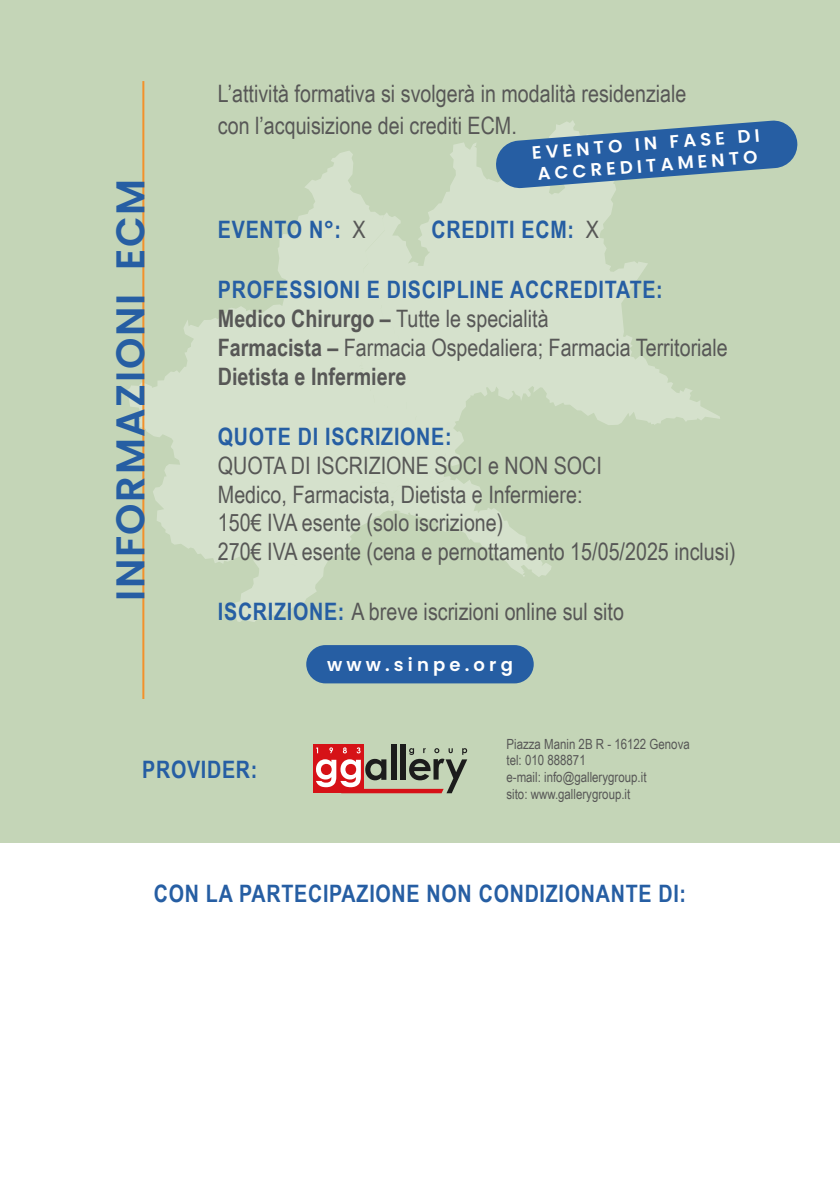
<style>
.page{position:relative;width:840px;height:1191px;background:#fff}
.page>*{position:absolute;margin:0;border:0;box-sizing:border-box;transform-origin:0 0}
.t1{font:600 40px "Poppins";letter-spacing:.04em;color:#265ea3}
.t2{font:24px/28.8px "Arial Narrow";color:#575756}
.t3{font:700 24px "Arial Narrow";letter-spacing:.03em;color:#265ea3}
.t4{font:600 18px/21.6px "Poppins";letter-spacing:.23em;color:#fff}
.t5{font:14px/16.8px "Arial Narrow";color:#575756}
.s1{font-weight:400;color:#575756}
.s2{font-weight:700;color:#265ea3}
.s3{font-weight:700}
</style>
<div class="page">
<div style="left:0;top:0;width:839px;height:842px;background:#c4d5b7"></div>
<svg style="left:125px;top:120px;width:594px;height:502px"></svg>
<svg style="left:495px;top:120px;width:302px;height:69px"></svg>
<div style="left:313px;top:744px;width:50px;height:49px;background:#d61217"></div>
<div style="left:391px;top:744px;width:5px;height:36px;background:#1c1c1c"></div>
<div style="left:400px;top:744px;width:5px;height:36px;background:#1c1c1c"></div>
<svg style="left:316px;top:747px;width:151px;height:46px"></svg>
<div style="left:306px;top:645px;width:227px;height:38px;background:#265ea3;border-radius:19px"></div>
<hr style="left:142px;top:81px;width:2px;height:618px;background:#f3912b">
<h1 class="t1" style="left:107px;top:601px;width:424px;rotate:-90deg">INFORMAZIONI ECM</h1>
<p class="t2" style="left:218px;top:77px;width:470px;line-height:32px">L’attività formativa si svolgerà in modalità residenziale con l’acquisizione dei crediti ECM.</p>
<p class="t4" style="left:531px;top:141px;width:229px;rotate:-4deg">EVENTO IN FASE DI<br>ACCREDITAMENTO</p>
<p class="t3" style="left:218px;top:212px;width:149px">EVENTO N°: <span class="s1">X</span></p>
<p class="t3" style="left:431px;top:212px;width:169px">CREDITI ECM: <span class="s1">X</span></p>
<p class="t2" style="left:218px;top:275px;width:511px"><span class="s2">PROFESSIONI E DISCIPLINE ACCREDITATE:<br></span><span class="s3">Medico Chirurgo –</span> Tutte le specialità<br><span class="s3">Farmacista –</span> Farmacia Ospedaliera; Farmacia Territoriale <span class="s3">Dietista e Infermiere</span></p>
<p class="t3" style="left:218px;top:418px;width:235px">QUOTE DI ISCRIZIONE:</p>
<p class="t2" style="left:218px;top:450px;width:519px">QUOTA DI ISCRIZIONE SOCI e NON SOCI<br>Medico, Farmacista, Dietista e Infermiere:<br>150€ IVA esente (solo iscrizione)<br>270€ IVA esente (cena e pernottamento 15/05/2025 inclusi)</p>
<p class="t2" style="left:218px;top:596px;width:407px"><span class="s2">ISCRIZIONE:</span> A breve iscrizioni online sul sito</p>
<p class="t4" style="left:327px;top:654px;width:187px">www.sinpe.org</p>
<p class="t3" style="left:142px;top:751px;width:117px">PROVIDER:</p>
<p class="t5" style="left:506px;top:735px;width:185px">Piazza Manin 2B R - 16122 Genova tel: 010 888871<br>e-mail: info@gallerygroup.it<br>sito: www.gallerygroup.it</p>
<p class="t3" style="left:154px;top:875px;width:533px">CON LA PARTECIPAZIONE NON CONDIZIONANTE DI:</p>
</div>
